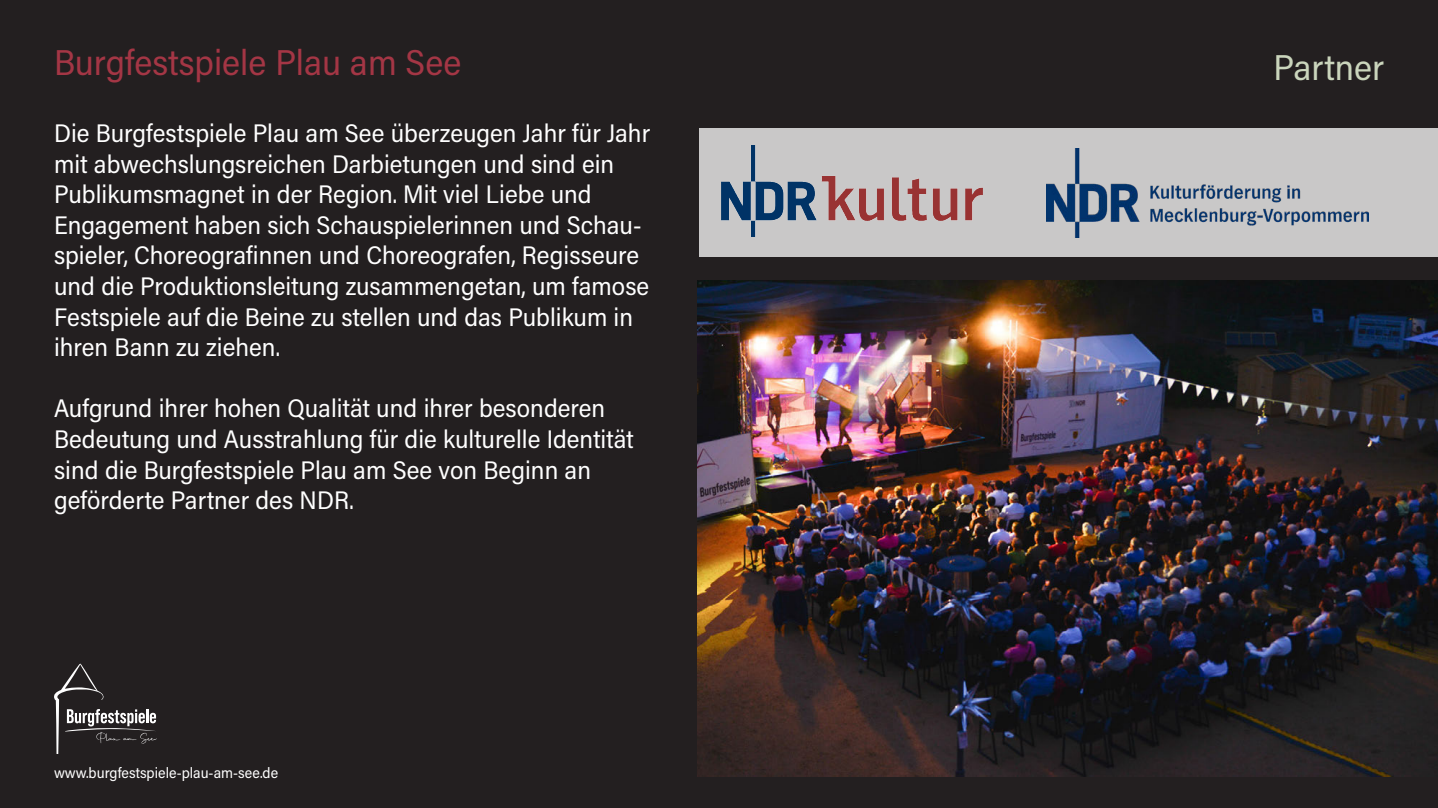
<style>
.page{position:relative;width:1438px;height:808px;background:#fff}
.page>*{position:absolute;margin:0;border:0;box-sizing:border-box;transform-origin:0 0}
.t1{font:36px "Acumin Variable Concept";color:#a43645}
.t2{font:36px "Acumin Variable Concept";color:#cad5bc}
.t3{font:25.5px/30.6px "Acumin Variable Concept";color:#fff}
.t4{font:15px "Acumin Variable Concept";color:#fff}
</style>
<div class="page">
<div style="left:0;top:0;width:1437px;height:808px;background:#231f20"></div>
<img style="left:697px;top:280px;width:740px;height:497px">
<svg style="left:54px;top:663px;width:103px;height:91px"></svg>
<div style="left:699px;top:128px;width:738px;height:129px;background:#c9c8c8"></div>
<img style="left:721px;top:145px;width:261px;height:91px">
<img style="left:1046px;top:148px;width:321px;height:89px">
<p class="t1" style="left:54px;top:38px;width:409px">Burgfestspiele Plau am See</p>
<p class="t2" style="left:1273px;top:43px;width:112px">Partner</p>
<p class="t3" style="left:54px;top:117px;width:597px">Die Burgfestspiele Plau am See überzeugen Jahr für Jahr mit abwechslungsreichen Darbietungen und sind ein</p>
<p class="t3" style="left:54px;top:178px;width:539px">Publikumsmagnet in der Region. Mit viel Liebe und</p>
<p class="t3" style="left:54px;top:209px;width:596px">Engagement haben sich Schauspielerinnen und Schau&shy;spieler, Choreografinnen und Choreografen, Regisseure und die Produktionsleitung zusammengetan, um famose Festspiele auf die Beine zu stellen und das Publikum in ihren Bann zu ziehen.</p>
<p class="t3" style="left:54px;top:392px;width:552px">Aufgrund ihrer hohen Qualität und ihrer besonderen</p>
<p class="t3" style="left:54px;top:423px;width:581px">Bedeutung und Ausstrahlung für die kulturelle Identität sind die Burgfestspiele Plau am See von Beginn an</p>
<p class="t3" style="left:54px;top:484px;width:301px">geförderte Partner des NDR.</p>
<p class="t4" style="left:54px;top:762px;width:226px">www.burgfestspiele-plau-am-see.de</p>
</div>
